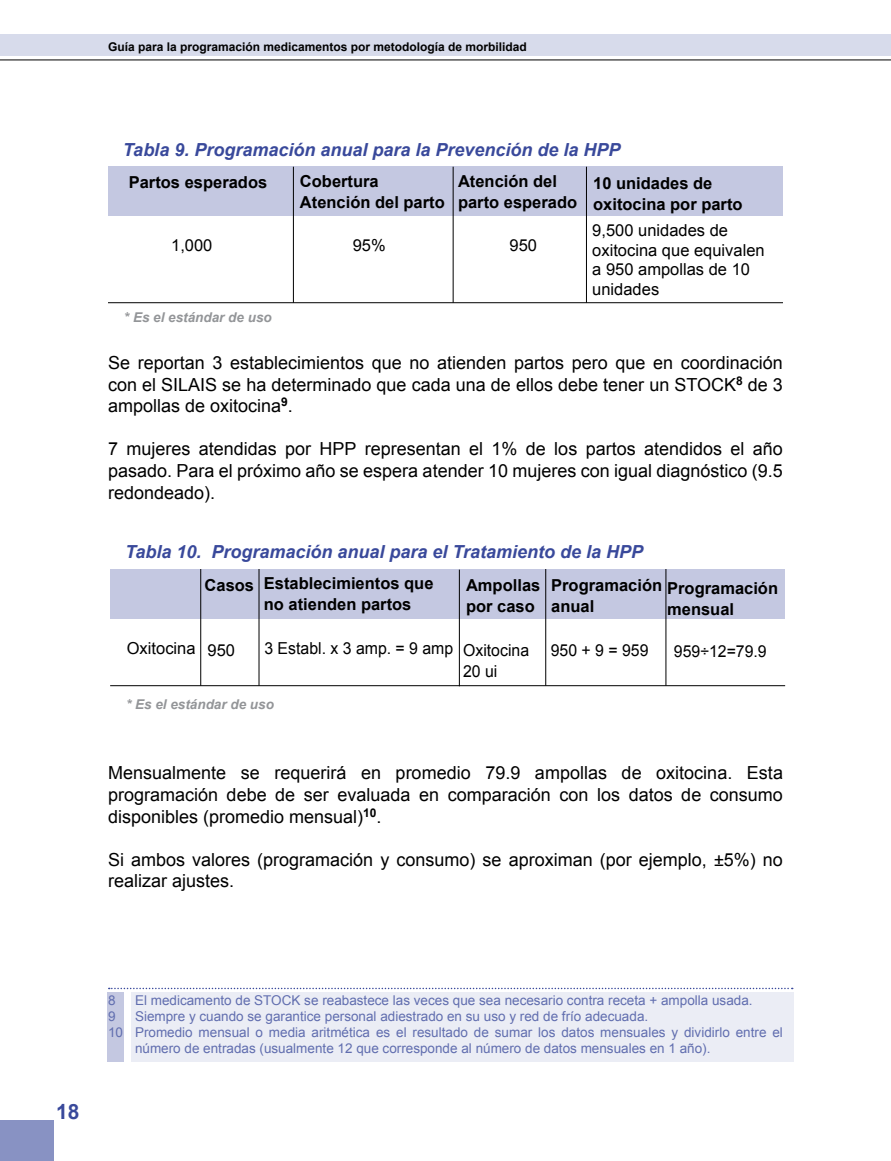
<style>
.page{position:relative;width:891px;height:1161px;background:#fff}
.page>*{position:absolute;margin:0;border:0;box-sizing:border-box;transform-origin:0 0}
.t1{font:700 21px "Arial";color:#39499b}
.t2{font:18px/21.6px "Arial";color:#000;text-align:justify}
.t3{font:italic 700 18px "Arial";color:#39499b}
.t4{font:700 16.5px/21px "Arial";color:#000}
.t5{font:16.5px/19.5px "Arial";color:#000}
.t6{font:16.5px/23.4px "Arial";color:#000;scale:.96 1}
.t7{font:13.5px "Arial";color:#616eaf}
.t8{font:italic 700 13.5px "Arial";color:#939598}
.t9{font:700 12px "Arial";color:#000}
</style>
<div class="page">
<div style="left:0;top:1120px;width:54px;height:41px;background:#8892c3"></div>
<div style="left:0;top:34px;width:891px;height:21px;background:#d7dbeb"></div>
<hr style="left:0;top:60px;width:891px;height:1px;background:#000">
<div style="left:131px;top:992px;width:662px;height:69px;background:#ebedf5"></div>
<div style="left:108px;top:992px;width:16px;height:70px;background:#c4c8e1"></div>
<svg style="left:109px;top:988px;width:684px;height:1px"></svg>
<div style="left:108px;top:167px;width:675px;height:49px;background:#c4c8e1"></div>
<hr style="left:108px;top:302px;width:675px;height:1px;background:#000">
<hr style="left:453px;top:167px;width:1px;height:136px;background:#000">
<hr style="left:586px;top:167px;width:1px;height:136px;background:#000">
<hr style="left:293px;top:167px;width:1px;height:136px;background:#000">
<div style="left:110px;top:569px;width:675px;height:50px;background:#c4c8e1"></div>
<hr style="left:110px;top:685px;width:675px;height:1px;background:#000">
<hr style="left:259px;top:569px;width:1px;height:117px;background:#000">
<hr style="left:545px;top:569px;width:1px;height:117px;background:#000">
<hr style="left:666px;top:569px;width:1px;height:117px;background:#000">
<hr style="left:459px;top:570px;width:1px;height:116px;background:#000">
<hr style="left:200px;top:569px;width:1px;height:117px;background:#000">
<p class="t9" style="left:108px;top:39px;width:420px">Guía para la programación medicamentos por metodología de morbilidad</p>
<p class="t3" style="left:123px;top:137px;width:499px">Tabla 9. Programación anual para la Prevención de la HPP</p>
<p class="t4" style="left:129px;top:172px;width:140px">Partos esperados</p>
<p class="t4" style="left:300px;top:171px;width:146px">Cobertura<br>Atención del parto</p>
<p class="t4" style="left:458px;top:171px;width:121px">Atención del parto esperado</p>
<p class="t4" style="left:593px;top:173px;width:151px">10 unidades de oxitocina por parto</p>
<p class="t5" style="left:171px;top:236px;width:43px">1,000</p>
<p class="t5" style="left:353px;top:236px;width:35px">95%</p>
<p class="t5" style="left:510px;top:236px;width:29px">950</p>
<p class="t5" style="left:592px;top:221px;width:174px">9,500 unidades de oxitocina que equivalen a 950 ampollas de 10 unidades</p>
<p class="t8" style="left:124px;top:309px;width:149px">* Es el estándar de uso</p>
<p class="t2" style="left:108px;top:352px;width:676px">Se reportan 3 establecimientos que no atienden partos pero que en coordinación con el SILAIS se ha determinado que cada una de ellos debe tener un STOCK<sup>8</sup> de 3 ampollas de oxitocina<sup>9</sup>.</p>
<p class="t2" style="left:108px;top:438px;width:676px">7 mujeres atendidas por HPP representan el 1% de los partos atendidos el año pasado. Para el próximo año se espera atender 10 mujeres con igual diagnóstico (9.5 redondeado).</p>
<p class="t3" style="left:125px;top:540px;width:520px">Tabla 10. Programación anual para el Tratamiento de la HPP</p>
<p class="t4" style="left:264px;top:573px;width:171px;text-indent:-59px">Casos Establecimientos que no atienden partos</p>
<p class="t4" style="left:466px;top:576px;width:76px">Ampollas por caso</p>
<p class="t4" style="left:551px;top:575px;width:112px">Programación anual</p>
<p class="t4" style="left:667px;top:578px;width:112px">Programación mensual</p>
<p class="t5" style="left:127px;top:638px;width:110px">Oxitocina 950</p>
<p class="t6" style="left:463px;top:636px;width:70px;text-indent:-199px">3 Establ. x 3 amp. = 9 amp Oxitocina<br>20 ui</p>
<p class="t6" style="left:551px;top:639px;width:103px">950 + 9 = 959</p>
<p class="t6" style="left:674px;top:639px;width:98px">959÷12=79.9</p>
<p class="t8" style="left:126px;top:695px;width:149px">* Es el estándar de uso</p>
<p class="t2" style="left:108px;top:762px;width:676px">Mensualmente se requerirá en promedio 79.9 ampollas de oxitocina. Esta programación debe de ser evaluada en comparación con los datos de consumo disponibles (promedio mensual)<sup>10</sup>.</p>
<p class="t2" style="left:108px;top:849px;width:676px">Si ambos valores (programación y consumo) se aproximan (por ejemplo, ±5%) no realizar ajustes.</p>
<p class="t1" style="left:56px;top:1098px;width:25px">18</p>
<p class="t7" style="left:108px;top:991px;width:9px">8</p>
<p class="t7" style="left:135px;top:991px;width:619px">El medicamento de STOCK se reabastece las veces que sea necesario contra receta + ampolla usada.</p>
<p class="t7" style="left:108px;top:1007px;width:9px">9</p>
<p class="t7" style="left:135px;top:1007px;width:515px">Siempre y cuando se garantice personal adiestrado en su uso y red de frío adecuada.</p>
<p class="t7" style="left:108px;top:1023px;width:676px">10 Promedio mensual o media aritmética es el resultado de sumar los datos mensuales y dividirlo entre el</p>
<p class="t7" style="left:135px;top:1040px;width:577px">número de entradas (usualmente 12 que corresponde al número de datos mensuales en 1 año).</p>
</div>
